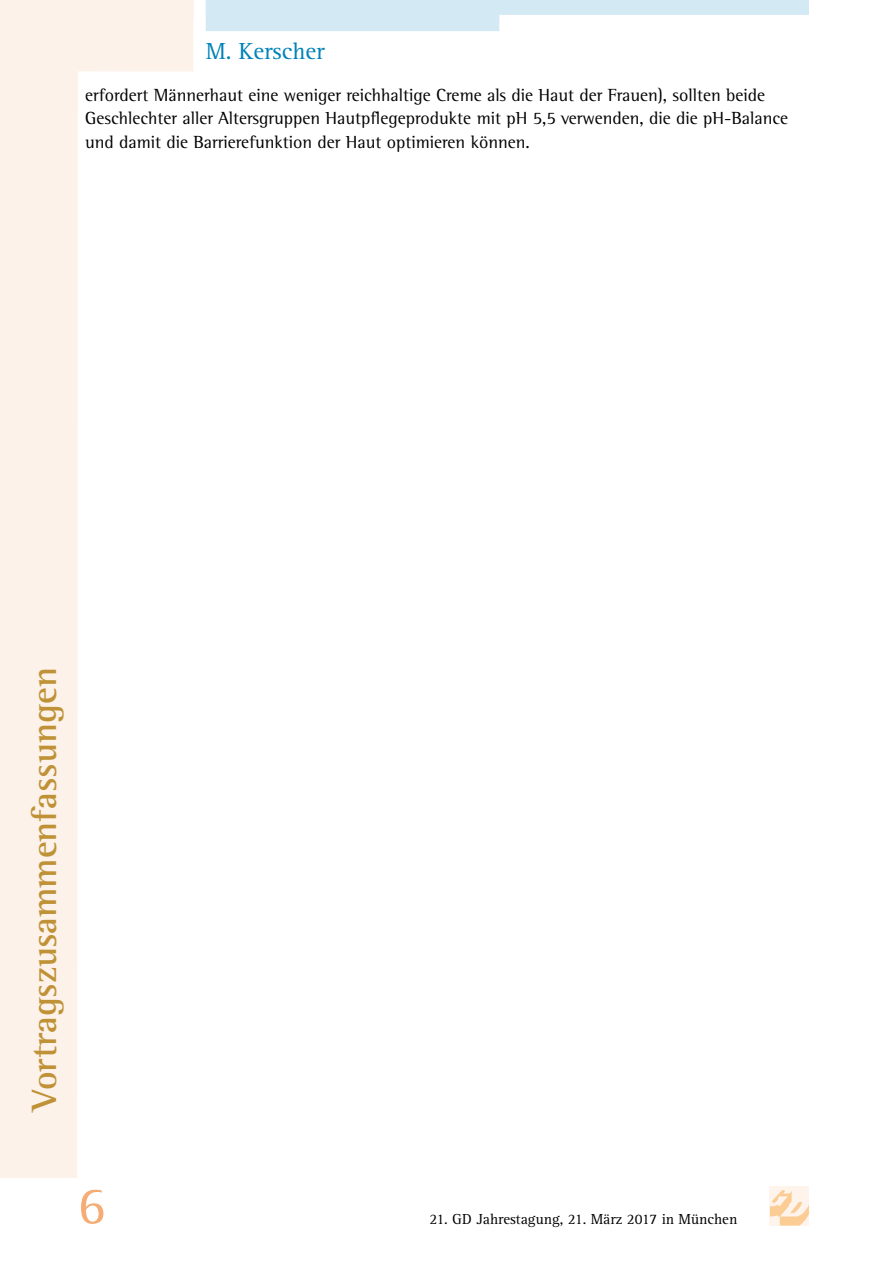
<style>
.page{position:relative;width:893px;height:1263px;background:#fff}
.page>*{position:absolute;margin:0;border:0;box-sizing:border-box;transform-origin:0 0}
.t1{font:54px "Agfa Rotis Serif";color:#f5ac75}
.t2{font:700 36px "Agfa Rotis Semi Serif";color:#bf9237}
.t3{font:24px "Agfa Rotis Serif";color:#0082b8}
.t4{font:18px/23.4px "Agfa Rotis Semi Serif";color:#000}
.t5{font:15px "Agfa Rotis Serif";color:#000}
</style>
<div class="page">
<div style="left:770px;top:1186px;width:39px;height:39px;background:#fef4eb"></div>
<svg style="left:770px;top:1190px;width:39px;height:35px"></svg>
<svg style="left:0;top:0;width:194px;height:1178px"></svg>
<div style="left:0;top:0;width:193px;height:17px;background:#fcf2ea"></div>
<svg style="left:206px;top:0;width:603px;height:31px"></svg>
<h3 class="t3" style="left:206px;top:38px;width:120px">M. Kerscher</h3>
<p class="t4" style="left:85px;top:83px;width:705px">erfordert Männerhaut eine weniger reichhaltige Creme als die Haut der Frauen), sollten beide<br>Geschlechter aller Altersgruppen Hautpflegeprodukte mit pH 5,5 verwenden, die die pH-Balance und damit die Barrierefunktion der Haut optimieren können.</p>
<h2 class="t2" style="left:23px;top:1111px;width:445px;rotate:-90deg">Vortragszusammenfassungen</h2>
<h1 class="t1" style="left:78px;top:1175px;width:30px">6</h1>
<p class="t5" style="left:429px;top:1210px;width:309px">21. GD Jahrestagung, 21. März 2017 in München</p>
</div>
